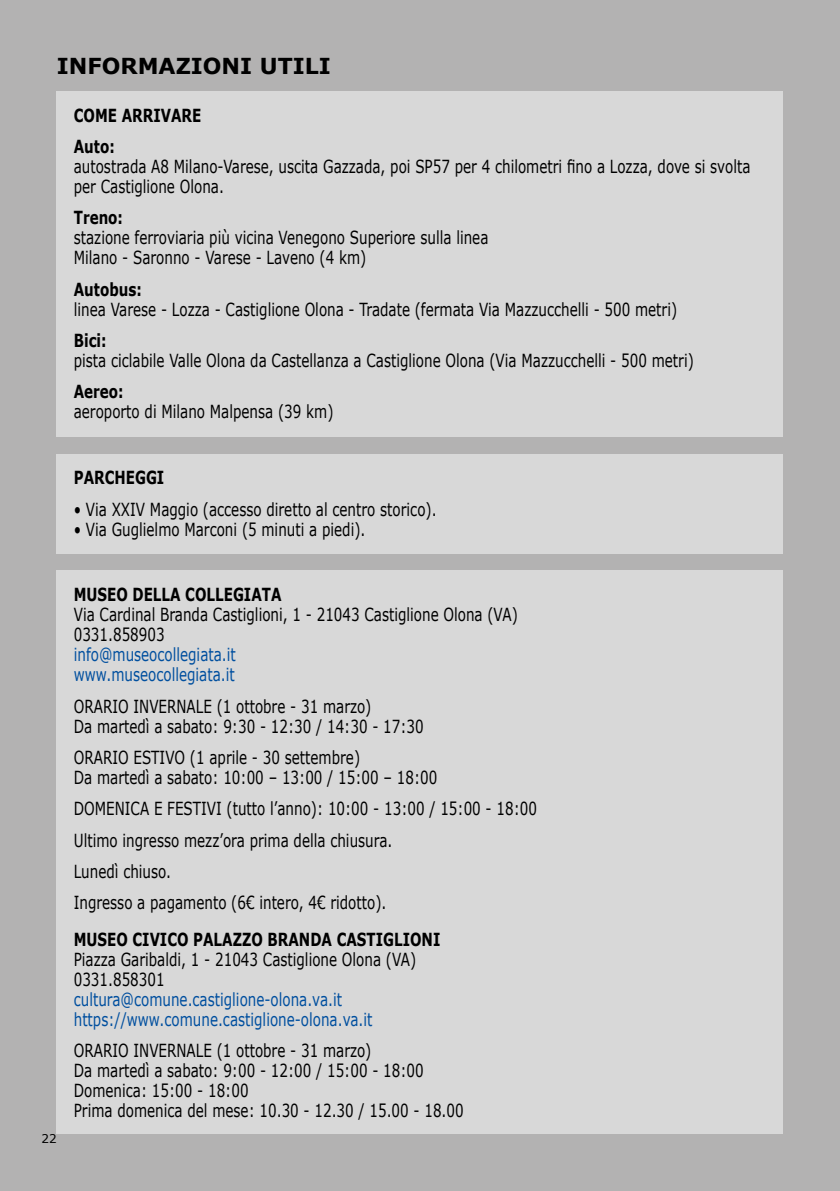
<style>
.page{position:relative;width:840px;height:1191px;background:#fff}
.page>*{position:absolute;margin:0;border:0;box-sizing:border-box;transform-origin:0 0}
.t1{font:700 22px "Verdana";color:#000}
.t2{font:18px/20px "Verdana";color:#000;scale:.75 1}
.t3{font:18px/20px "Verdana";color:#004f9f;scale:.75 1}
.t4{font:700 18px/31.4px "Verdana";color:#000;scale:.75 1}
.t5{font:12px "Verdana";color:#000}
</style>
<div class="page">
<div style="left:0;top:0;width:839px;height:1191px;background:#b3b2b2"></div>
<div style="left:57px;top:91px;width:725px;height:346px;background:#d8d8d8"></div>
<div style="left:57px;top:454px;width:725px;height:99px;background:#d8d8d8"></div>
<div style="left:57px;top:570px;width:725px;height:564px;background:#d8d8d8"></div>
<p class="t1" style="left:57px;top:51px;width:275px">INFORMAZIONI UTILI</p>
<p class="t4" style="left:74px;top:99px;width:171px">COME ARRIVARE<br>Auto:</p>
<p class="t2" style="left:74px;top:157px;width:903px">autostrada A8 Milano-Varese, uscita Gazzada, poi SP57 per 4 chilometri fino a Lozza, dove si svolta per Castiglione Olona.</p>
<p class="t4" style="left:74px;top:202px;width:67px">Treno:</p>
<p class="t2" style="left:74px;top:228px;width:554px">stazione ferroviaria più vicina Venegono Superiore sulla linea<br>Milano - Saronno - Varese - Laveno (4 km)</p>
<p class="t4" style="left:74px;top:273px;width:92px">Autobus:</p>
<p class="t2" style="left:74px;top:299px;width:805px">linea Varese - Lozza - Castiglione Olona - Tradate (fermata Via Mazzucchelli - 500 metri)</p>
<p class="t4" style="left:74px;top:325px;width:45px">Bici:</p>
<p class="t2" style="left:74px;top:351px;width:827px">pista ciclabile Valle Olona da Castellanza a Castiglione Olona (Via Mazzucchelli - 500 metri)</p>
<p class="t4" style="left:74px;top:376px;width:68px">Aereo:</p>
<p class="t2" style="left:74px;top:402px;width:347px">aeroporto di Milano Malpensa (39 km)</p>
<p class="t4" style="left:74px;top:462px;width:122px">PARCHEGGI</p>
<p class="t2" style="left:74px;top:499px;width:485px">• Via XXIV Maggio (accesso diretto al centro storico).</p>
<p class="t2" style="left:74px;top:519px;width:390px">• Via Guglielmo Marconi (5 minuti a piedi).</p>
<p class="t5" style="left:41px;top:1131px;width:17px">22</p>
<p class="t4" style="left:74px;top:579px;width:278px">MUSEO DELLA COLLEGIATA</p>
<p class="t2" style="left:74px;top:605px;width:593px">Via Cardinal Branda Castiglioni, 1 - 21043 Castiglione Olona (VA)<br>0331.858903</p>
<p class="t3" style="left:74px;top:645px;width:217px">info@museocollegiata.it www.museocollegiata.it</p>
<p class="t2" style="left:74px;top:696px;width:468px">ORARIO INVERNALE (1 ottobre - 31 marzo)<br>Da martedì a sabato: 9:30 - 12:30 / 14:30 - 17:30</p>
<p class="t2" style="left:74px;top:747px;width:486px">ORARIO ESTIVO (1 aprile - 30 settembre)<br>Da martedì a sabato: 10:00 – 13:00 / 15:00 – 18:00</p>
<p class="t2" style="left:74px;top:793px;width:618px;line-height:31.4px">DOMENICA E FESTIVI (tutto l’anno): 10:00 - 13:00 / 15:00 - 18:00<br>Ultimo ingresso mezz’ora prima della chiusura.<br>Lunedì chiuso.<br>Ingresso a pagamento (6€ intero, 4€ ridotto).</p>
<p class="t4" style="left:74px;top:924px;width:490px">MUSEO CIVICO PALAZZO BRANDA CASTIGLIONI</p>
<p class="t2" style="left:74px;top:949px;width:458px">Piazza Garibaldi, 1 - 21043 Castiglione Olona (VA)<br>0331.858301</p>
<p class="t3" style="left:74px;top:989px;width:399px">cultura@comune.castiglione-olona.va.it https://www.comune.castiglione-olona.va.it</p>
<p class="t2" style="left:74px;top:1041px;width:521px">ORARIO INVERNALE (1 ottobre - 31 marzo)<br>Da martedì a sabato: 9:00 - 12:00 / 15:00 - 18:00<br>Domenica: 15:00 - 18:00<br>Prima domenica del mese: 10.30 - 12.30 / 15.00 - 18.00</p>
</div>
